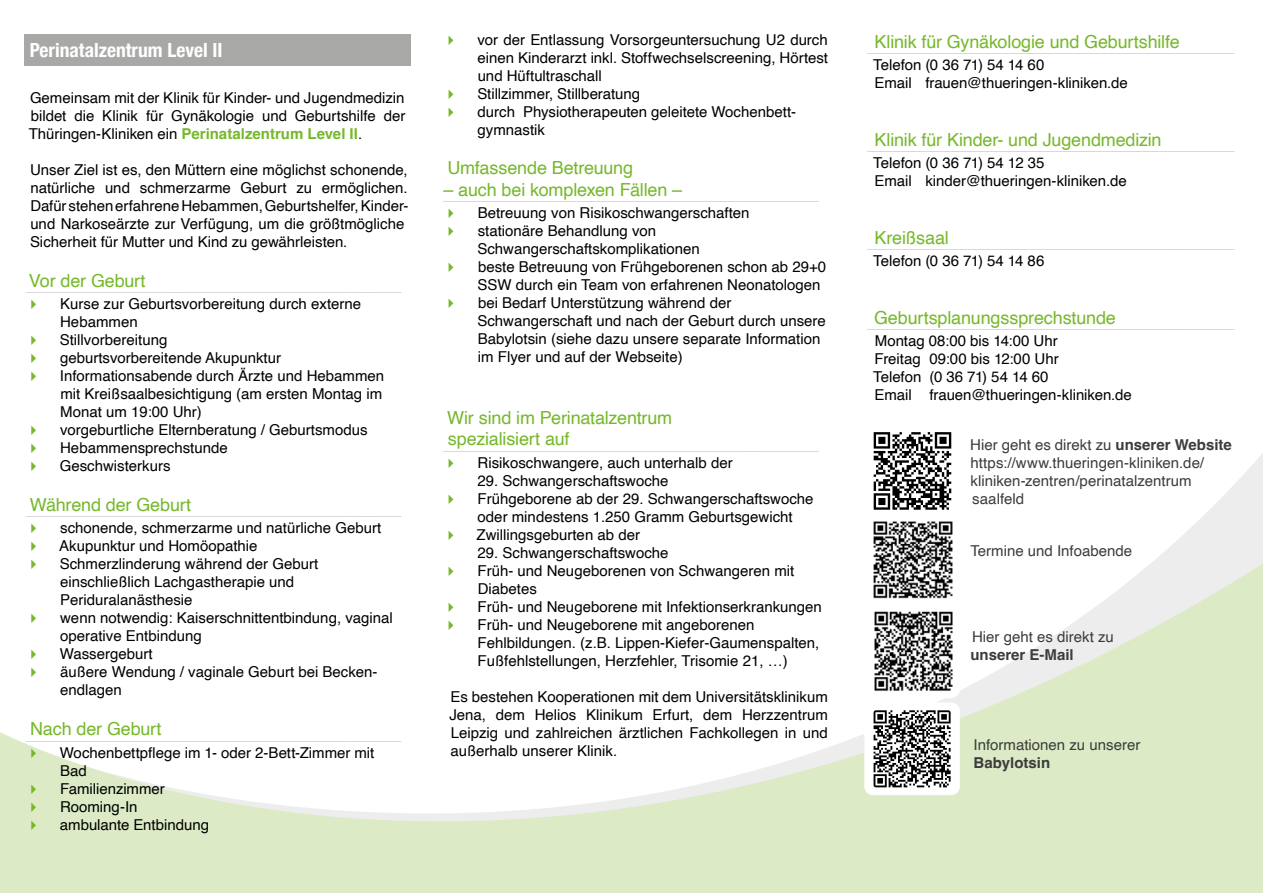
<style>
.page{position:relative;width:1263px;height:893px;background:#fff}
.page>*{position:absolute;margin:0;border:0;box-sizing:border-box;transform-origin:0 0}
.t1{font:700 condensed 19.5px "Helvetica Neue";color:#fff}
.t2{font:18px/21.6px "Helvetica";letter-spacing:-.01em;color:#76b82a}
.t3{font:15.75px "Helvetica";color:#ccc;scale:.95 1}
.t4{font:15px/18px "Helvetica";color:#000}
.t5{font:15px/18px "Helvetica";color:#3c3c3b}
.t6{font:700 15px "Helvetica";color:#3c3c3b}
.s1{font-weight:700;color:#76b82a}
.s2{font-weight:700}
</style>
<div class="page">
<svg style="left:1177px;top:453px;width:86px;height:88px"></svg>
<svg style="left:0;top:541px;width:1263px;height:352px"></svg>
<div style="left:864px;top:702px;width:96px;height:93px;background:#fff;border-radius:9px"></div>
<svg style="left:873px;top:710px;width:78px;height:78px"></svg>
<svg style="left:873px;top:432px;width:79px;height:78px"></svg>
<svg style="left:874px;top:432px;width:77px;height:78px"></svg>
<img style="left:865px;top:521px;width:96px;height:85px">
<img style="left:866px;top:603px;width:95px;height:95px">
<div style="left:24px;top:34px;width:387px;height:31px;background:#a8a8a7"></div>
<svg style="left:449px;top:566px;width:5px;height:10px"></svg>
<svg style="left:449px;top:602px;width:5px;height:10px"></svg>
<svg style="left:449px;top:620px;width:5px;height:10px"></svg>
<svg style="left:31px;top:542px;width:5px;height:9px"></svg>
<svg style="left:31px;top:560px;width:5px;height:9px"></svg>
<svg style="left:31px;top:614px;width:5px;height:9px"></svg>
<svg style="left:31px;top:650px;width:5px;height:9px"></svg>
<svg style="left:31px;top:668px;width:5px;height:9px"></svg>
<svg style="left:31px;top:748px;width:5px;height:9px"></svg>
<svg style="left:31px;top:784px;width:5px;height:9px"></svg>
<svg style="left:31px;top:802px;width:5px;height:9px"></svg>
<svg style="left:31px;top:820px;width:5px;height:9px"></svg>
<p class="t4" style="left:477px;top:31px;width:352px">vor der Entlassung Vorsorgeuntersuchung U2 durch einen Kinderarzt inkl. Stoffwechselscreening, Hörtest und Hüftultraschall<br>Stillzimmer, Stillberatung<br>durch Physiotherapeuten geleitete Wochenbett&shy;gymnastik</p>
<p class="t2" style="left:447px;top:158px;width:187px">Umfassende Betreuung</p>
<p class="t2" style="left:443px;top:179px;width:240px">– auch bei komplexen Fällen –</p>
<p class="t3" style="left:444px;top:183px;width:397px">_____________________________________________</p>
<p class="t4" style="left:477px;top:205px;width:350px">Betreuung von Risikoschwangerschaften<br>stationäre Behandlung von Schwangerschaftskomplikationen<br>beste Betreuung von Frühgeborenen schon ab 29+0<br>SSW durch ein Team von erfahrenen Neonatologen bei Bedarf Unterstützung während der Schwangerschaft und nach der Geburt durch unsere Babylotsin (siehe dazu unsere separate Information im Flyer und auf der Webseite)</p>
<p class="t2" style="left:874px;top:31px;width:307px">Klinik für Gynäkologie und Geburtshilfe</p>
<p class="t4" style="left:873px;top:56px;width:256px">Telefon (0 36 71) 54 14 60<br>Email frauen@thueringen-kliniken.de</p>
<h1 class="t1" style="left:30px;top:34px;width:194px">Perinatalzentrum Level II</h1>
<p class="t3" style="left:867px;top:34px;width:388px">____________________________________________</p>
<p class="t4" style="left:29px;top:89px;width:378px;text-align:justify">Gemeinsam mit der Klinik für Kinder- und Jugendmedizin bildet die Klinik für Gynäkologie und Geburtshilfe der Thüringen-Kliniken ein <span class="s1">Perinatalzentrum Level II</span>.</p>
<p class="t4" style="left:30px;top:161px;width:380px">Unser Ziel ist es, den Müttern eine möglichst schonende, natürliche und schmerzarme Geburt zu ermöglichen.<br>Dafür stehen erfahrene Hebammen, Geburtshelfer, Kinder&shy;und Narkoseärzte zur Verfügung, um die größtmögliche Sicherheit für Mutter und Kind zu gewährleisten.</p>
<p class="t2" style="left:29px;top:270px;width:118px">Vor der Geburt</p>
<p class="t3" style="left:26px;top:274px;width:397px">_____________________________________________</p>
<p class="t4" style="left:60px;top:295px;width:326px">Kurse zur Geburtsvorbereitung durch externe<br>Hebammen<br>Stillvorbereitung<br>geburtsvorbereitende Akupunktur<br>Informationsabende durch Ärzte und Hebammen mit Kreißsaalbesichtigung (am ersten Montag im<br>Monat um 19:00 Uhr)<br>vorgeburtliche Elternberatung / Geburtsmodus<br>Hebammensprechstunde<br>Geschwisterkurs</p>
<p class="t2" style="left:30px;top:494px;width:163px">Während der Geburt</p>
<p class="t3" style="left:26px;top:498px;width:397px">_____________________________________________</p>
<p class="t4" style="left:59px;top:520px;width:335px">schonende, schmerzarme und natürliche Geburt<br>Akupunktur und Homöopathie<br>Schmerzlinderung während der Geburt einschließlich Lachgastherapie und<br>Periduralanästhesie<br>wenn notwendig: Kaiserschnittentbindung, vaginal operative Entbindung<br>Wassergeburt<br>äußere Wendung / vaginale Geburt bei Becken&shy;endlagen</p>
<p class="t2" style="left:30px;top:718px;width:133px">Nach der Geburt</p>
<p class="t3" style="left:26px;top:722px;width:397px">_____________________________________________</p>
<p class="t4" style="left:60px;top:744px;width:316px">Wochenbettpflege im 1- oder 2-Bett-Zimmer mit<br>Bad<br>Familienzimmer<br>Rooming-In<br>ambulante Entbindung</p>
<p class="t2" style="left:874px;top:129px;width:289px">Klinik für Kinder- und Jugendmedizin</p>
<p class="t4" style="left:873px;top:154px;width:255px">Telefon (0 36 71) 54 12 35<br>Email kinder@thueringen-kliniken.de</p>
<p class="t3" style="left:867px;top:132px;width:388px">____________________________________________</p>
<p class="t2" style="left:874px;top:227px;width:76px">Kreißsaal</p>
<p class="t3" style="left:867px;top:231px;width:388px">____________________________________________</p>
<p class="t4" style="left:873px;top:252px;width:173px">Telefon (0 36 71) 54 14 86</p>
<p class="t2" style="left:874px;top:307px;width:243px">Geburtsplanungssprechstunde</p>
<p class="t4" style="left:873px;top:333px;width:260px">Montag 08:00 bis 14:00 Uhr<br>Freitag 09:00 bis 12:00 Uhr<br>Telefon (0 36 71) 54 14 60<br>Email frauen@thueringen-kliniken.de</p>
<p class="t5" style="left:970px;top:436px;width:263px">Hier geht es direkt zu <span class="s2">unserer Website </span>https://www.thueringen-kliniken.de/ kliniken-zentren/perinatalzentrum saalfeld</p>
<p class="t3" style="left:867px;top:311px;width:388px">____________________________________________</p>
<p class="t2" style="left:447px;top:407px;width:226px">Wir sind im Perinatalzentrum spezialisiert auf</p>
<p class="t3" style="left:444px;top:432px;width:397px">_____________________________________________</p>
<p class="t4" style="left:478px;top:454px;width:257px">Risikoschwangere, auch unterhalb der</p>
<p class="t4" style="left:477px;top:472px;width:338px">29. Schwangerschaftswoche<br>Frühgeborene ab der 29. Schwangerschaftswoche oder mindestens 1.250 Gramm Geburtsgewicht Zwillingsgeburten ab der</p>
<p class="t4" style="left:478px;top:544px;width:346px">29. Schwangerschaftswoche<br>Früh- und Neugeborenen von Schwangeren mit Diabetes<br>Früh- und Neugeborene mit Infektionserkrankungen Früh- und Neugeborene mit angeborenen Fehlbildungen. (z.B. Lippen-Kiefer-Gaumenspalten, Fußfehlstellungen, Herzfehler, Trisomie 21, …)</p>
<p class="t4" style="left:449px;top:688px;width:380px;text-align:justify">Es bestehen Kooperationen mit dem Universitätsklinikum Jena, dem Helios Klinikum Erfurt, dem Herzzentrum Leipzig und zahlreichen ärztlichen Fachkollegen in und außerhalb unserer Klinik.</p>
<p class="t5" style="left:970px;top:543px;width:163px">Termine und Infoabende</p>
<p class="t5" style="left:972px;top:628px;width:143px">Hier geht es direkt zu</p>
<p class="t6" style="left:970px;top:645px;width:105px">unserer E-Mail</p>
<p class="t5" style="left:973px;top:736px;width:168px">Informationen zu unserer</p>
<p class="t6" style="left:973px;top:753px;width:78px">Babylotsin</p>
</div>
